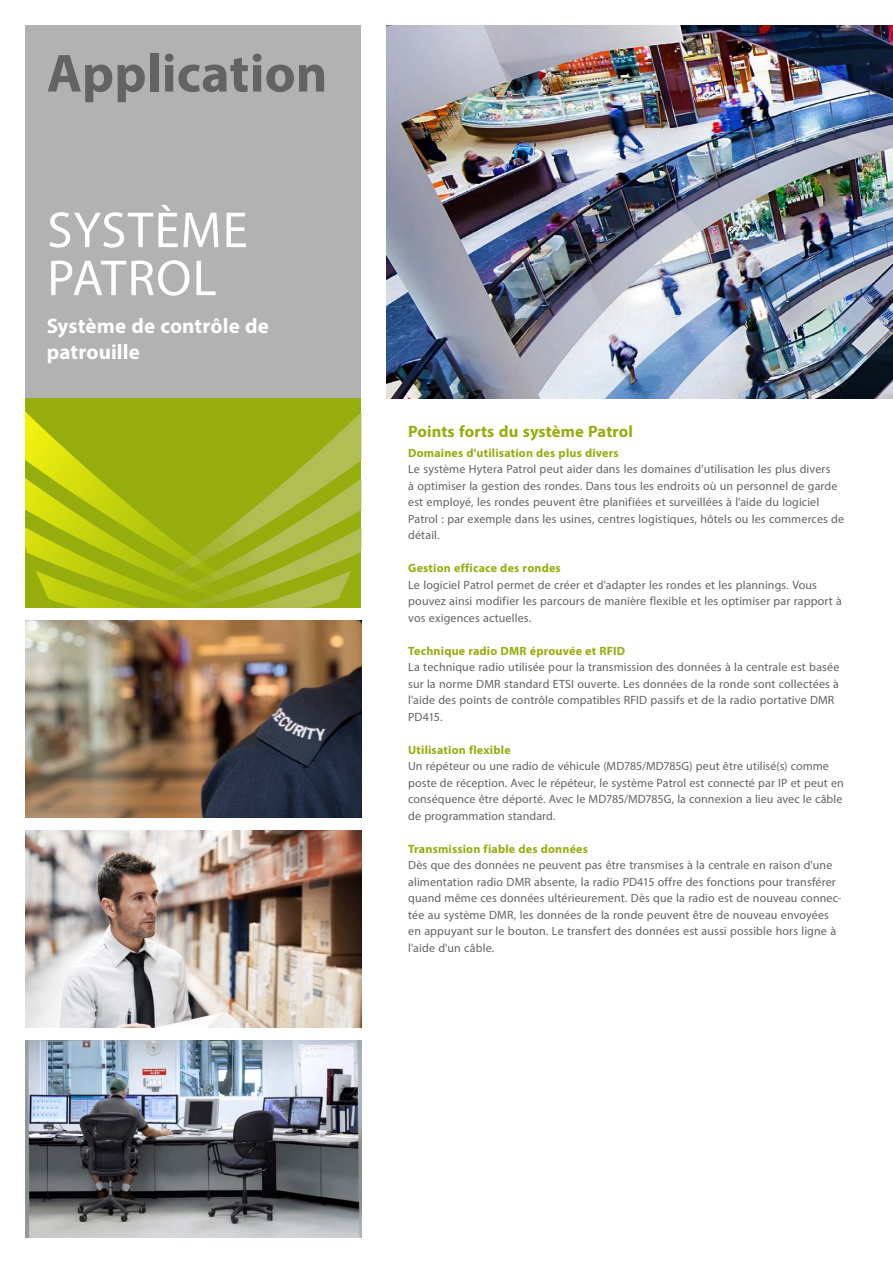
<style>
.page{position:relative;width:893px;height:1263px;background:#fff}
.page>*{position:absolute;margin:0;border:0;box-sizing:border-box;transform-origin:0 0}
.Produkt__Produktgrup{font:700 54px "Myriad Pro";color:#646363}
.Produkt__Bezeichnung{font:51px/48px "Myriad Pro";letter-spacing:.025em;color:#fff}
.Produkt__Bezeichnung-2{font:700 21px/25.5px "Myriad Pro";letter-spacing:.005em;color:#fff}
.Subhead{font:700 16.5px "Myriad Pro";letter-spacing:.005em;color:#95ad0d}
.Text_-_Fließtext_8pt{font:12px/16.5px "Myriad Pro";letter-spacing:.01em;color:#646363}
.Text_-_Subhead_8pt{font:700 12px "Myriad Pro";letter-spacing:.015em;color:#95ad0d}
.Text_-_Fließtext_8pt-2{font:700 12px "Myriad Pro";letter-spacing:.015em;color:#95ad0d}
</style>
<div class="page">
<div style="left:26px;top:26px;width:335px;height:372px;background:#b3b2b2"></div>
<svg style="left:275px;top:412px;width:86px;height:196px;background:#a2b52f"></svg>
<svg style="left:26px;top:398px;width:249px;height:210px;background:#a1b610"></svg>
<img style="left:387px;top:26px;width:506px;height:372px">
<img style="left:26px;top:1040px;width:335px;height:197px">
<img style="left:26px;top:830px;width:335px;height:197px">
<img style="left:26px;top:621px;width:335px;height:197px">
<p class="Produkt__Produktgrup" style="left:47px;top:38px;width:282px">Application</p>
<p class="Produkt__Bezeichnung" style="left:47px;top:205px;width:202px">SYSTÈME<br>PATROL</p>
<p class="Produkt__Bezeichnung-2" style="left:47px;top:313px;width:224px">Système de contrôle de patrouille</p>
<p class="Subhead" style="left:408px;top:421px;width:226px">Points forts du système Patrol</p>
<p class="Text_-_Subhead_8pt" style="left:408px;top:445px;width:212px">Domaines d'utilisation des plus divers</p>
<p class="Text_-_Fließtext_8pt" style="left:408px;top:461px;width:437px">Le système Hytera Patrol peut aider dans les domaines d'utilisation les plus divers<br>à optimiser la gestion des rondes. Dans tous les endroits où un personnel de garde est employé, les rondes peuvent être planifiées et surveillées à l'aide du logiciel Patrol : par exemple dans les usines, centres logistiques, hôtels ou les commerces de détail.</p>
<p class="Text_-_Subhead_8pt" style="left:408px;top:560px;width:154px">Gestion efficace des rondes</p>
<p class="Text_-_Fließtext_8pt" style="left:408px;top:576px;width:435px">Le logiciel Patrol permet de créer et d'adapter les rondes et les plannings. Vous pouvez ainsi modifier les parcours de manière flexible et les optimiser par rapport à vos exigences actuelles.</p>
<p class="Text_-_Subhead_8pt" style="left:408px;top:643px;width:218px">Technique radio DMR éprouvée et RFID</p>
<p class="Text_-_Fließtext_8pt" style="left:408px;top:659px;width:433px">La technique radio utilisée pour la transmission des données à la centrale est basée sur la norme DMR standard ETSI ouverte. Les données de la ronde sont collectées à l'aide des points de contrôle compatibles RFID passifs et de la radio portative DMR PD415.</p>
<p class="Text_-_Subhead_8pt" style="left:408px;top:742px;width:104px">Utilisation flexible</p>
<p class="Text_-_Fließtext_8pt" style="left:408px;top:758px;width:437px">Un répéteur ou une radio de véhicule (MD785/MD785G) peut être utilisé(s) comme poste de réception. Avec le répéteur, le système Patrol est connecté par IP et peut en conséquence être déporté. Avec le MD785/MD785G, la connexion a lieu avec le câble de programmation standard.</p>
<p class="Text_-_Fließtext_8pt-2" style="left:408px;top:841px;width:181px">Transmission fiable des données</p>
<p class="Text_-_Fließtext_8pt" style="left:408px;top:857px;width:435px">Dès que des données ne peuvent pas être transmises à la centrale en raison d'une alimentation radio DMR absente, la radio PD415 offre des fonctions pour transférer quand même ces données ultérieurement. Dès que la radio est de nouveau connec&shy;tée au système DMR, les données de la ronde peuvent être de nouveau envoyées en appuyant sur le bouton. Le transfert des données est aussi possible hors ligne à l'aide d'un câble.</p>
</div>
